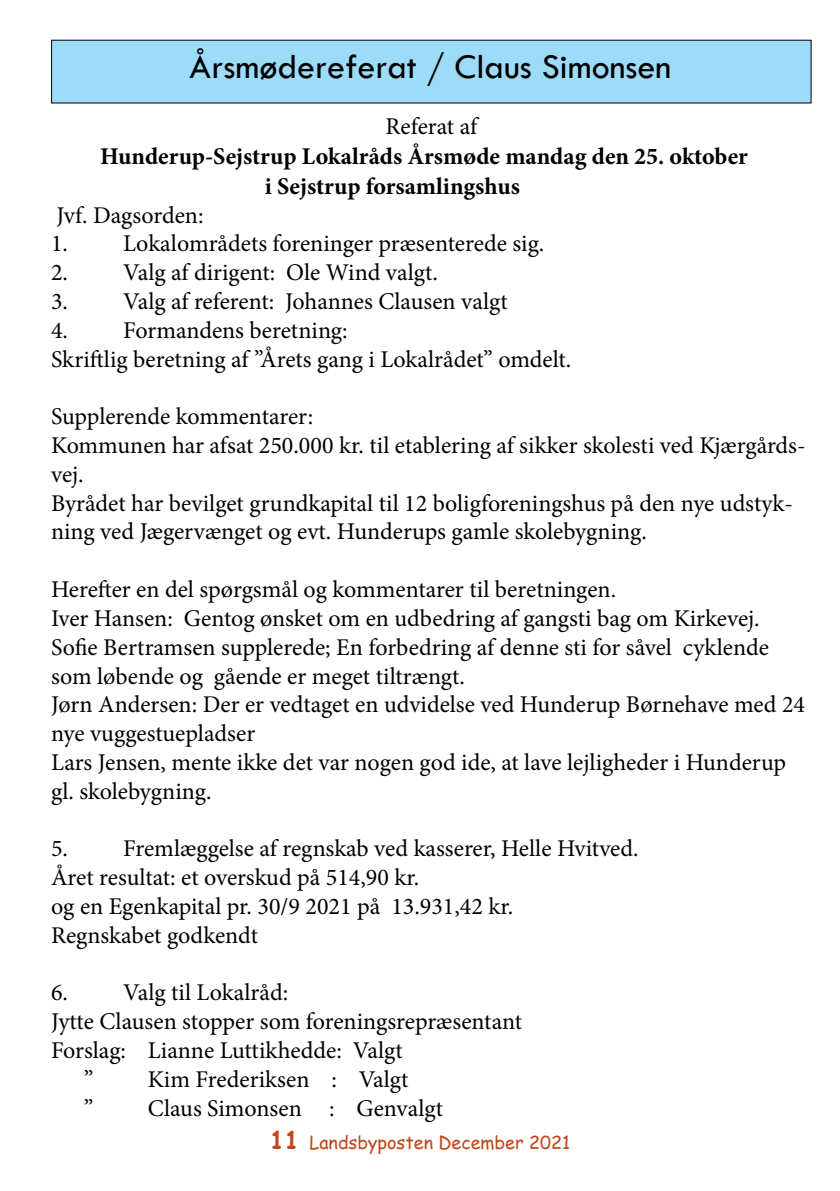
<style>
.page{position:relative;width:840px;height:1191px;background:#fff}
.page>*{position:absolute;margin:0;border:0;box-sizing:border-box;transform-origin:0 0}
.t1{font:36px "Tw Cen";color:#000}
.t2{font:24px/28.8px "Minion Pro";color:#000}
.t3{font:700 24px/30px "Minion Pro";color:#000}
.t4{font:18px "Comic Sans MS";color:#c1461c}
.s1{font-weight:700;font-size:24px}
</style>
<div class="page">
<div style="left:52px;top:40px;width:758px;height:63px;background:#9ddcf9"></div>
<h1 class="t1" style="left:189px;top:45px;width:483px">Årsmødereferat / Claus Simonsen</h1>
<p class="t2" style="left:385px;top:112px;width:93px">Referat af</p>
<p class="t3" style="left:265px;top:141px;width:484px;text-indent:-164px">Hunderup-Sejstrup Lokalråds Årsmøde mandag den 25. oktober i Sejstrup forsamlingshus</p>
<p class="t2" style="left:56px;top:201px;width:148px">Jvf. Dagsorden:</p>
<p class="t2" style="left:51px;top:229px;width:494px">1. Lokalområdets foreninger præsenterede sig.</p>
<p class="t2" style="left:51px;top:258px;width:388px">2. Valg af dirigent: Ole Wind valgt.</p>
<p class="t2" style="left:51px;top:287px;width:458px">3. Valg af referent: Johannes Clausen valgt</p>
<p class="t2" style="left:51px;top:316px;width:521px">4. Formandens beretning:<br>Skriftlig beretning af ”Årets gang i Lokalrådet” omdelt.</p>
<p class="t2" style="left:51px;top:402px;width:755px">Supplerende kommentarer:<br>Kommunen har afsat 250.000 kr. til etablering af sikker skolesti ved Kjærgårds&shy;vej.<br>Byrådet har bevilget grundkapital til 12 boligforeningshus på den nye udstyk&shy;ning ved Jægervænget og evt. Hunderups gamle skolebygning.</p>
<p class="t2" style="left:51px;top:575px;width:755px">Herefter en del spørgsmål og kommentarer til beretningen.<br>Iver Hansen: Gentog ønsket om en udbedring af gangsti bag om Kirkevej.<br>Sofie Bertramsen supplerede; En forbedring af denne sti for såvel cyklende som løbende og gående er meget tiltrængt.<br>Jørn Andersen: Der er vedtaget en udvidelse ved Hunderup Børnehave med 24 nye vuggestuepladser<br>Lars Jensen, mente ikke det var nogen god ide, at lave lejligheder i Hunderup gl. skolebygning.</p>
<p class="t2" style="left:51px;top:834px;width:588px">5. Fremlæggelse af regnskab ved kasserer, Helle Hvitved.<br>Året resultat: et overskud på 514,90 kr.<br>og en Egenkapital pr. 30/9 2021 på 13.931,42 kr.<br>Regnskabet godkendt</p>
<p class="t2" style="left:51px;top:978px;width:238px">6. Valg til Lokalråd:</p>
<p class="t2" style="left:51px;top:1007px;width:472px">Jytte Clausen stopper som foreningsrepræsentant</p>
<p class="t2" style="left:51px;top:1036px;width:353px">Forslag: Lianne Luttikhedde: Valgt</p>
<p class="t2" style="left:84px;top:1065px;width:11px">”</p>
<p class="t2" style="left:148px;top:1065px;width:262px">Kim Frederiksen : Valgt</p>
<p class="t2" style="left:84px;top:1093px;width:11px">”</p>
<p class="t2" style="left:148px;top:1093px;width:296px">Claus Simonsen : Genvalgt</p>
<p class="t4" style="left:269px;top:1129px;width:302px"><span class="s1">11</span> Landsbyposten December 2021</p>
</div>
